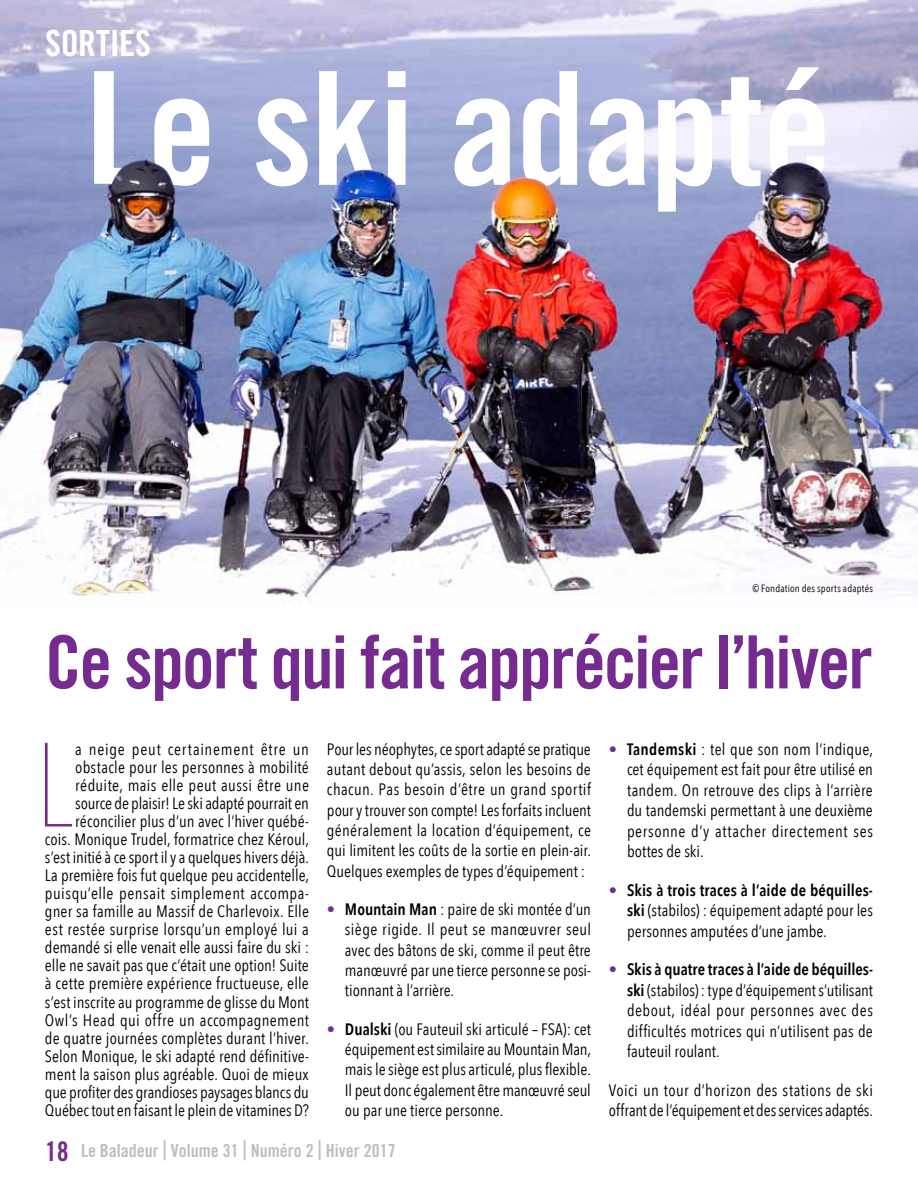
<style>
.page{position:relative;width:918px;height:1188px;background:#fff}
.page>*{position:absolute;margin:0;border:0;box-sizing:border-box;transform-origin:0 0}
.t1{font:157.5px "Trade Gothic Bold Cond Twenty";letter-spacing:-.01em;color:#fff}
.t2{font:200 118.2px "Avenir Next Condensed";color:#762b90}
.t3{font:73.5px "Trade Gothic Bold Cond Twenty";letter-spacing:-.025em;color:#762b90}
.t4{font:36px "Trade Gothic Bold Cond Twenty";letter-spacing:-.005em;color:#fff}
.t5{font:18px "Trade Gothic Bold Cond Twenty";color:#bcbec0}
.t6{font:16.5px/18.1px "Avenir Next Condensed";letter-spacing:.005em;color:#000;text-align:justify}
.t7{font:10.5px "Avenir Next Condensed";letter-spacing:.02em;color:#000}
.s1{color:#762b90}
.s2{font-weight:600}
.s3{font-size:27px;color:#762b90}
.s4{font-size:27px}
</style>
<div class="page">
<img style="left:0;top:0;width:918px;height:601px">
<h3 class="t4" style="left:45px;top:21px;width:108px">sorties</h3>
<h1 class="t1" style="left:86px;top:33px;width:748px">Le ski adapté</h1>
<p class="t7" style="left:752px;top:579px;width:122px">© Fondation des sports adaptés</p>
<h3 class="t3" style="left:45px;top:618px;width:829px">Ce sport qui fait apprécier l’hiver</h3>
<p class="t6" style="left:45px;top:739px;width:266px;text-align:right">a neige peut certainement être un obstacle pour les personnes à mobilité réduite, mais elle peut aussi être une source de plaisir! Le ski adapté pourrait en réconcilier plus d’un avec l’hiver québé-<br>cois. Monique Trudel, formatrice chez Kéroul, s’est initié à ce sport il y a quelques hivers déjà.<br>La première fois fut quelque peu accidentelle, puisqu’elle pensait simplement accompa&shy;gner sa famille au Massif de Charlevoix. Elle est restée surprise lorsqu’un employé lui a demandé si elle venait elle aussi faire du ski : elle ne savait pas que c’était une option! Suite à cette première expérience fructueuse, elle s’est inscrite au programme de glisse du Mont Owl’s Head qui offre un accompagnement de quatre journées complètes durant l’hiver.<br>Selon Monique, le ski adapté rend définitive&shy;ment la saison plus agréable. Quoi de mieux que profiter des grandioses paysages blancs du Québec tout en faisant le plein de vitamines D?</p>
<p class="t6" style="left:327px;top:738px;width:266px;line-height:20.4px">Pour les néophytes, ce sport adapté se pratique autant debout qu’assis, selon les besoins de chacun. Pas besoin d’être un grand sportif pour y trouver son compte! Les forfaits incluent généralement la location d’équipement, ce qui limitent les coûts de la sortie en plein-air.<br>Quelques exemples de types d’équipement :</p>
<h2 class="t2" style="left:34px;top:715px;width:39px">L</h2>
<p class="t6" style="left:345px;top:898px;width:248px;line-height:20.4px;text-indent:-18px"><span class="s1">•</span> <span class="s2">Mountain Man</span> : paire de ski montée d’un siège rigide. Il peut se manœuvrer seul avec des bâtons de ski, comme il peut être manœuvré par une tierce personne se posi&shy;tionnant à l’arrière.</p>
<p class="t6" style="left:345px;top:1018px;width:248px;line-height:20.4px;text-indent:-18px"><span class="s1">•</span> <span class="s2">Dualski</span> (ou Fauteuil ski articulé – FSA): cet équipement est similaire au Mountain Man, mais le siège est plus articulé, plus flexible.<br>Il peut donc également être manœuvré seul ou par une tierce personne.</p>
<p class="t5" style="left:45px;top:1139px;width:352px"><span class="s3">18</span> Le Baladeur <span class="s4">|</span> Volume 31 <span class="s4">|</span> Numéro 2 <span class="s4">|</span> Hiver 2017</p>
<p class="t6" style="left:627px;top:738px;width:248px;line-height:20.5px;text-indent:-18px"><span class="s1">•</span> <span class="s2">Tandemski</span> : tel que son nom l’indique, cet équipement est fait pour être utilisé en tandem. On retrouve des clips à l’arrière du tandemski permettant à une deuxième personne d’y attacher directement ses bottes de ski.</p>
<p class="t6" style="left:627px;top:879px;width:247px;line-height:20.5px;text-indent:-18px"><span class="s1">•</span> <span class="s2">Skis à trois traces à l’aide de béquilles&shy;ski</span> (stabilos) : équipement adapté pour les personnes amputées d’une jambe.</p>
<p class="t6" style="left:627px;top:958px;width:248px;line-height:20.5px;text-indent:-18px"><span class="s1">•</span> <span class="s2">Skis à quatre traces à l’aide de béquilles&shy;ski</span> (stabilos) : type d’équipement s’utilisant debout, idéal pour personnes avec des difficultés motrices qui n’utilisent pas de fauteuil roulant.</p>
<p class="t6" style="left:609px;top:1079px;width:266px;line-height:20.5px">Voici un tour d’horizon des stations de ski offrant de l’équipement et des services adaptés.</p>
</div>
